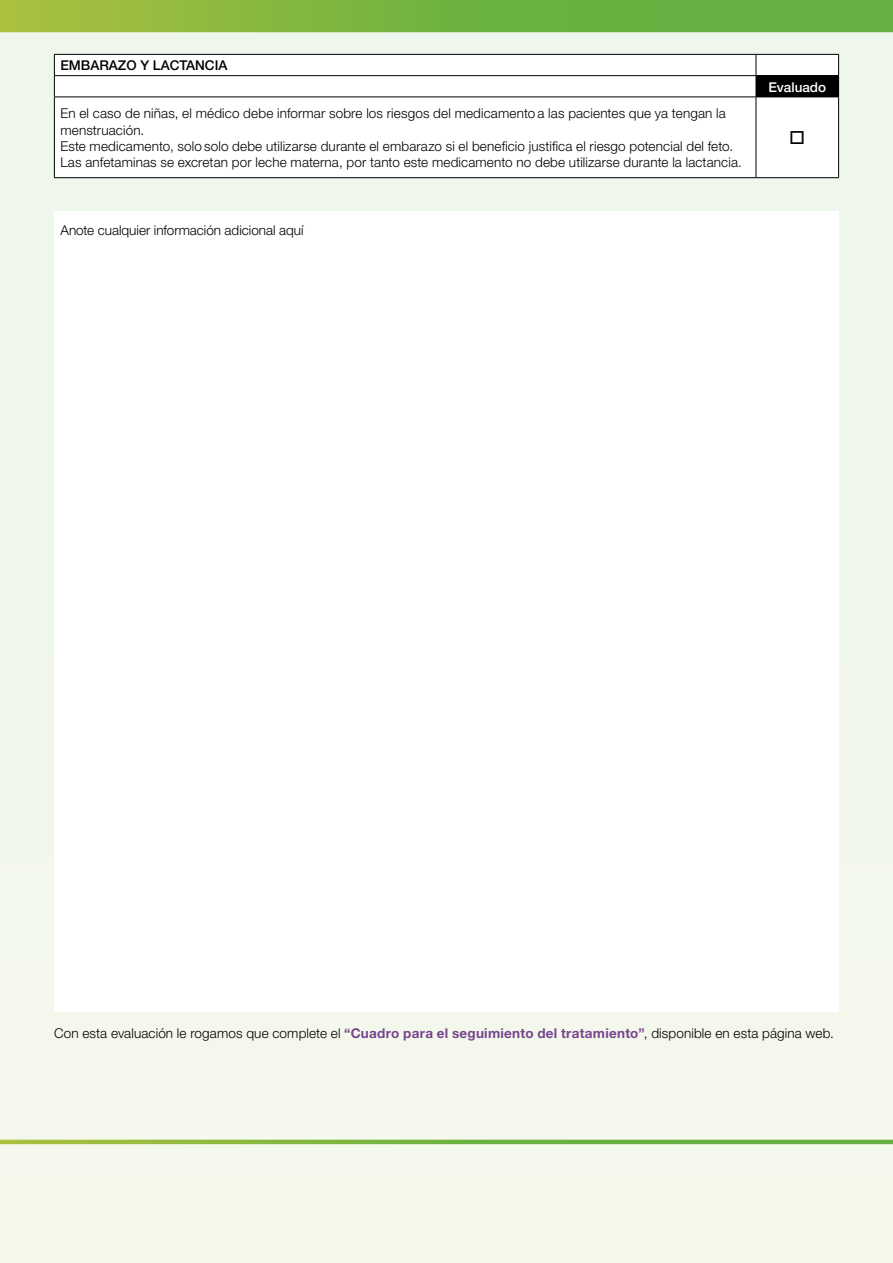
<style>
.page{position:relative;width:893px;height:1263px;background:#f4f8ec}
.page>*{position:absolute;margin:0;border:0;box-sizing:border-box;transform-origin:0 0}
.t1{font:300 13.5px/16.2px "Helvetica Neue";letter-spacing:.01em;color:#000}
.t2{font:500 13.5px "Helvetica Neue CE";color:#000}
.t3{font:500 13.5px "Helvetica Neue CE";color:#fff}
.s1{font-family:"Helvetica Neue CE";font-weight:700;color:#77468e}
</style>
<div class="page">
<div style="left:0;top:0;width:893px;height:32px;background:linear-gradient(to right,#9fbd3f,#55ac42)"></div>
<svg style="left:0;top:1140px;width:893px;height:4px;background:#7ab440"></svg>
<div style="left:54px;top:211px;width:785px;height:801px;background:#fff"></div>
<div style="left:55px;top:55px;width:783px;height:122px;background:#fff"></div>
<div style="left:756px;top:76px;width:83px;height:21px;background:#000"></div>
<hr style="left:54px;top:54px;width:702px;height:1px;background:#000">
<hr style="left:756px;top:54px;width:83px;height:1px;background:#000">
<hr style="left:54px;top:75px;width:702px;height:1px;background:#000">
<svg style="left:54px;top:55px;width:1px;height:42px"></svg>
<hr style="left:756px;top:75px;width:83px;height:1px;background:#000">
<svg style="left:756px;top:55px;width:1px;height:20px"></svg>
<svg style="left:838px;top:55px;width:1px;height:20px"></svg>
<hr style="left:54px;top:97px;width:702px;height:1px;background:#000">
<hr style="left:54px;top:97px;width:1px;height:80px;background:#000">
<hr style="left:756px;top:97px;width:83px;height:1px;background:#000">
<hr style="left:756px;top:97px;width:1px;height:80px;background:#000">
<hr style="left:838px;top:97px;width:1px;height:80px;background:#000">
<hr style="left:54px;top:177px;width:702px;height:1px;background:#000">
<hr style="left:756px;top:177px;width:83px;height:1px;background:#000">
<svg style="left:791px;top:131px;width:13px;height:13px"></svg>
<p class="t2" style="left:60px;top:57px;width:169px">EMBARAZO Y LACTANCIA</p>
<p class="t1" style="left:60px;top:105px;width:667px">En el caso de niñas, el médico debe informar sobre los riesgos del medicamento a las pacientes que ya tengan la menstruación.</p>
<p class="t1" style="left:60px;top:138px;width:683px">Este medicamento, solo solo debe utilizarse durante el embarazo si el beneficio justifica el riesgo potencial del feto.<br>Las anfetaminas se excretan por leche materna, por tanto este medicamento no debe utilizarse durante la lactancia.</p>
<p class="t1" style="left:60px;top:222px;width:245px">Anote cualquier información adicional aquí</p>
<p class="t3" style="left:768px;top:79px;width:59px">Evaluado</p>
<p class="t1" style="left:54px;top:1024px;width:781px">Con esta evaluación le rogamos que complete el <span class="s1">“Cuadro para el seguimiento del tratamiento”</span>, disponible en esta página web.</p>
</div>
